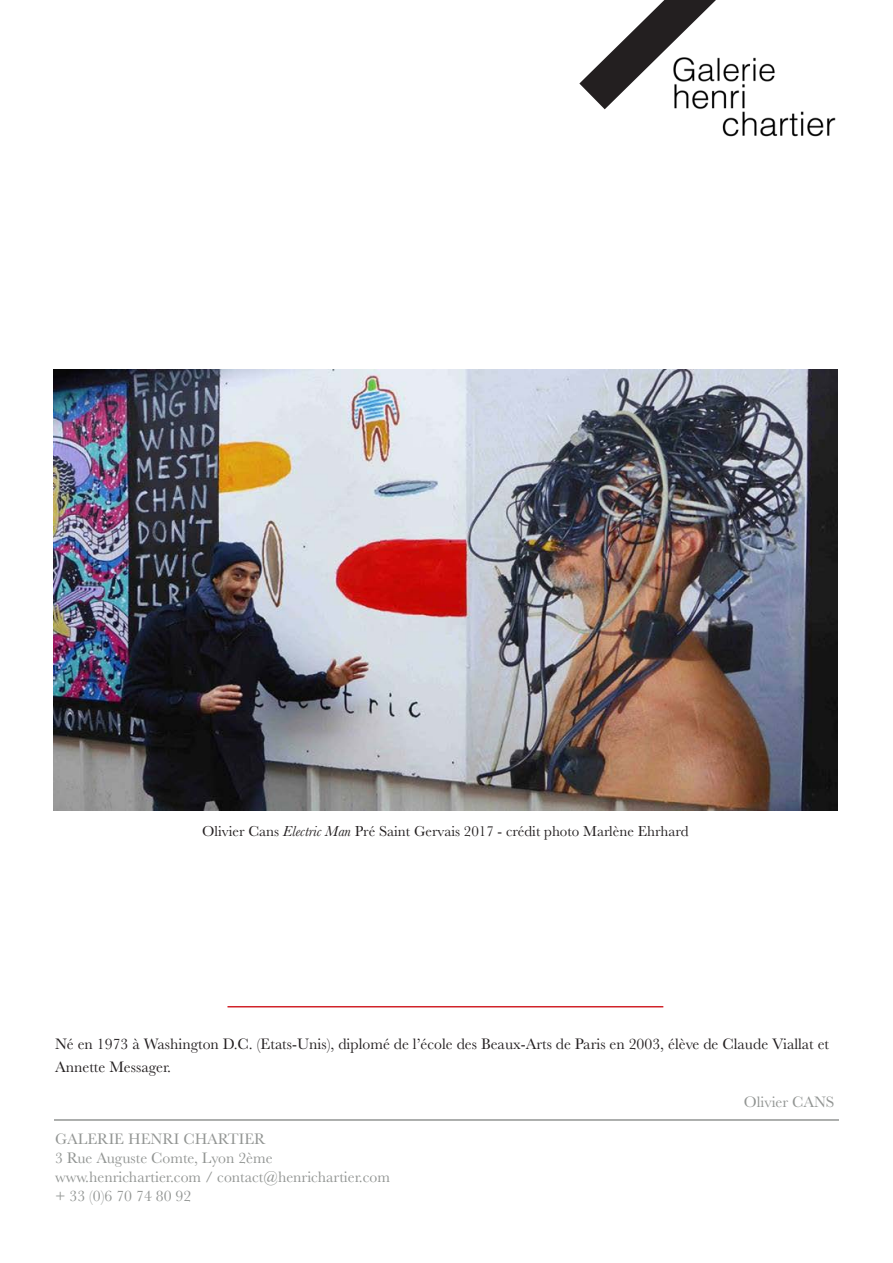
<style>
.page{position:relative;width:893px;height:1263px;background:#fff}
.page>*{position:absolute;margin:0;border:0;box-sizing:border-box;transform-origin:0 0}
.t1{font:15.75px "Baskerville";color:#929593}
.t2{font:15.75px/23.4px "Baskerville";color:#231f20}
.t3{font:15px "Baskerville";color:#231f20}
.s1{font-style:italic}
</style>
<div class="page">
<img style="left:716px;top:57px;width:120px;height:80px">
<svg style="left:579px;top:0;width:137px;height:109px"></svg>
<img style="left:53px;top:370px;width:784px;height:440px">
<hr style="left:227px;top:1006px;width:436px;height:1px;background:#d1232a">
<hr style="left:54px;top:1119px;width:785px;height:2px;background:#929593">
<p class="t3" style="left:202px;top:821px;width:488px">Olivier Cans <span class="s1">Electric Man</span> Pré Saint Gervais 2017 - crédit photo Marlène Ehrhard</p>
<p class="t2" style="left:55px;top:1032px;width:776px">Né en 1973 à Washington D.C. (Etats-Unis), diplomé de l’école des Beaux-Arts de Paris en 2003, élève de Claude Viallat et<br>Annette Messager.</p>
<p class="t1" style="left:55px;top:1129px;width:212px">GALERIE HENRI CHARTIER</p>
<p class="t1" style="left:55px;top:1148px;width:219px">3 Rue Auguste Comte, Lyon 2ème</p>
<p class="t1" style="left:55px;top:1166px;width:336px">www.henrichartier.com / contact@henrichartier.com</p>
<p class="t1" style="left:55px;top:1185px;width:138px">+ 33 (0)6 70 74 80 92</p>
<p class="t1" style="left:744px;top:1091px;width:92px">Olivier CANS</p>
</div>
